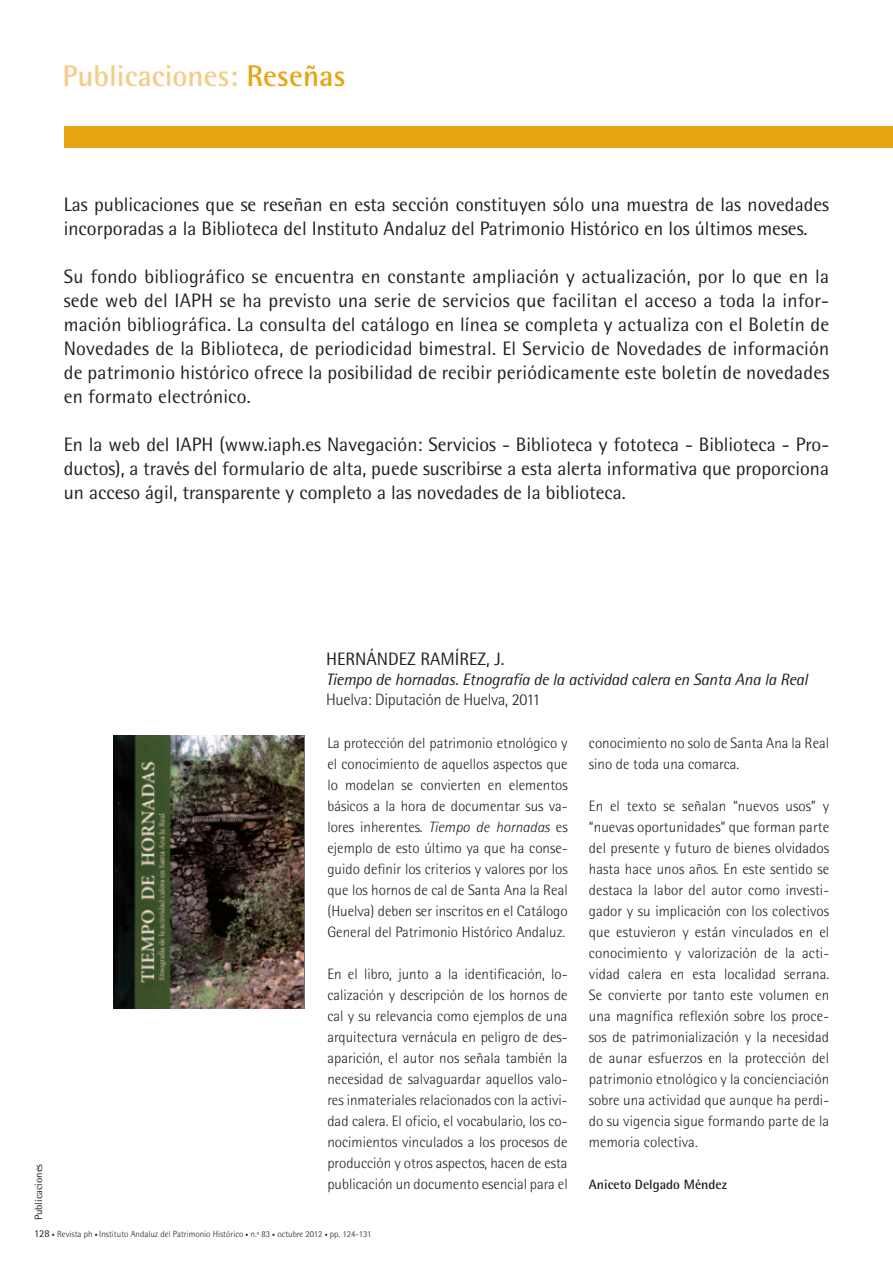
<style>
.page{position:relative;width:893px;height:1263px;background:#fff}
.page>*{position:absolute;margin:0;border:0;box-sizing:border-box;transform-origin:0 0}
.t1{font:700 30px "Rotis Semi Sans";color:#f4cd89}
.t2{font:19.5px/24px "Rotis Semi Sans";color:#231f20;text-align:justify}
.t3{font:18px "Rotis Semi Sans";color:#231f20}
.t4{font:italic 16.5px "Rotis Semi Sans";letter-spacing:-.015em;color:#231f20}
.t5{font:300 16.5px "Rotis Semi Sans";letter-spacing:-.015em;color:#231f20}
.t6{font:300 15px/21px "Rotis Semi Sans";color:#231f20;text-align:justify}
.t7{font:700 13.5px "Rotis Semi Sans";color:#231f20}
.t8{font:10.5px "Rotis Semi Sans";color:#231f20}
.t9{font:300 9px "Rotis Semi Sans";color:#231f20}
.s1{color:#e7a512}
.s2{font-style:italic}
.s3{font-weight:400;font-size:10.5px}
.s4{font-size:6px}
</style>
<div class="page">
<div style="left:64px;top:127px;width:829px;height:21px;background:#e7a512"></div>
<img style="left:113px;top:735px;width:191px;height:274px">
<h1 class="t1" style="left:62px;top:58px;width:285px">Publicaciones: <span class="s1">Reseñas</span></h1>
<h2 class="t2" style="left:64px;top:192px;width:767px">Las publicaciones que se reseñan en esta sección constituyen sólo una muestra de las novedades incorporadas a la Biblioteca del Instituto Andaluz del Patrimonio Histórico en los últimos meses.</h2>
<p class="t2" style="left:64px;top:264px;width:767px">Su fondo bibliográfico se encuentra en constante ampliación y actualización, por lo que en la sede web del IAPH se ha previsto una serie de servicios que facilitan el acceso a toda la infor&shy;mación bibliográfica. La consulta del catálogo en línea se completa y actualiza con el Boletín de Novedades de la Biblioteca, de periodicidad bimestral. El Servicio de Novedades de información de patrimonio histórico ofrece la posibilidad de recibir periódicamente este boletín de novedades en formato electrónico.</p>
<p class="t2" style="left:64px;top:432px;width:767px">En la web del IAPH (www.iaph.es Navegación: Servicios - Biblioteca y fototeca - Biblioteca - Pro&shy;ductos), a través del formulario de alta, puede suscribirse a esta alerta informativa que proporciona un acceso ágil, transparente y completo a las novedades de la biblioteca.</p>
<p class="t8" style="left:32px;top:1220px;width:58px;rotate:-90deg">Publicaciones</p>
<p class="t3" style="left:326px;top:648px;width:180px">HERNÁNDEZ RAMÍREZ, J.</p>
<p class="t4" style="left:326px;top:669px;width:483px">Tiempo de hornadas. Etnografía de la actividad calera en Santa Ana la Real</p>
<p class="t5" style="left:326px;top:689px;width:216px">Huelva: Diputación de Huelva, 2011</p>
<p class="t6" style="left:327px;top:732px;width:242px">La protección del patrimonio etnológico y el conocimiento de aquellos aspectos que lo modelan se convierten en elementos básicos a la hora de documentar sus va&shy;lores inherentes. <span class="s2">Tiempo de hornadas</span> es ejemplo de esto último ya que ha conse&shy;guido definir los criterios y valores por los que los hornos de cal de Santa Ana la Real (Huelva) deben ser inscritos en el Catálogo General del Patrimonio Histórico Andaluz.</p>
<p class="t6" style="left:327px;top:963px;width:242px">En el libro, junto a la identificación, lo&shy;calización y descripción de los hornos de cal y su relevancia como ejemplos de una arquitectura vernácula en peligro de des&shy;aparición, el autor nos señala también la necesidad de salvaguardar aquellos valo&shy;res inmateriales relacionados con la activi&shy;dad calera. El oficio, el vocabulario, los co&shy;nocimientos vinculados a los procesos de producción y otros aspectos, hacen de esta publicación un documento esencial para el</p>
<p class="t6" style="left:589px;top:732px;width:242px">conocimiento no solo de Santa Ana la Real sino de toda una comarca.</p>
<p class="t6" style="left:589px;top:795px;width:242px">En el texto se señalan “nuevos usos” y “nuevas oportunidades” que forman parte del presente y futuro de bienes olvidados hasta hace unos años. En este sentido se destaca la labor del autor como investi&shy;gador y su implicación con los colectivos que estuvieron y están vinculados en el conocimiento y valorización de la acti&shy;vidad calera en esta localidad serrana.<br>Se convierte por tanto este volumen en una magnífica reflexión sobre los proce&shy;sos de patrimonialización y la necesidad de aunar esfuerzos en la protección del patrimonio etnológico y la concienciación sobre una actividad que aunque ha perdi&shy;do su vigencia sigue formando parte de la memoria colectiva.</p>
<p class="t7" style="left:589px;top:1176px;width:140px">Aniceto Delgado Méndez</p>
<p class="t9" style="left:34px;top:1229px;width:339px"><span class="s3">128</span> <span class="s4">•</span> Revista ph <span class="s4">•</span> Instituto Andaluz del Patrimonio Histórico <span class="s4">•</span> n.º 83 <span class="s4">•</span> octubre 2012 <span class="s4">•</span> pp. 124-131</p>
</div>
